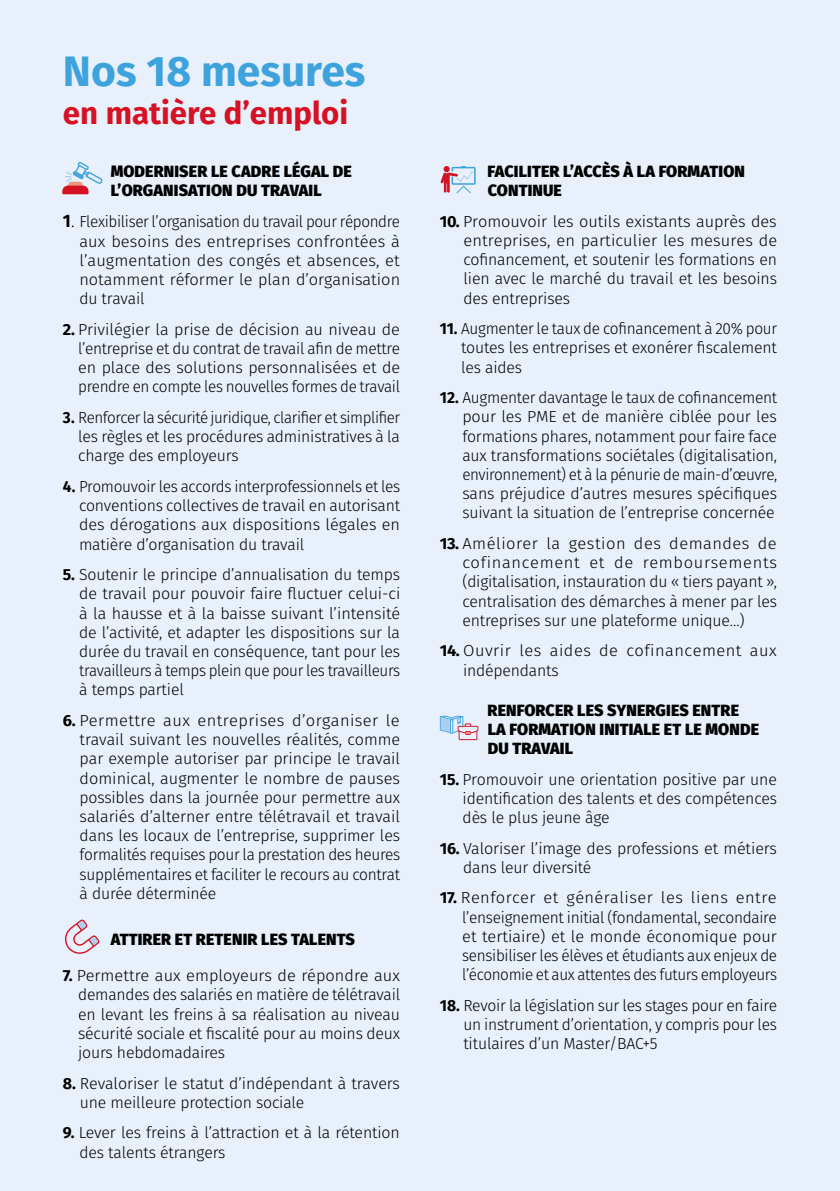
<style>
.page{position:relative;width:840px;height:1191px;background:#fff}
.page>*{position:absolute;margin:0;border:0;box-sizing:border-box;transform-origin:0 0}
.t1{font:700 42.6px "Fira Sans";color:#3ea3dc}
.t2{font:700 31.2px "Fira Sans";color:#d51224}
.t3{font:300 16px/19.2px "Fira Sans";letter-spacing:-.01em;color:#000;text-align:justify}
.t4{font:300 16px/19.2px "Fira Sans";letter-spacing:-.01em;color:#000;text-align:justify;scale:.96 1}
.t5{font:900 16px/19.2px "Fira Sans";letter-spacing:.01em;color:#000}
.t6{font:300 16px/19.2px "Fira Sans";letter-spacing:-.01em;color:#000;text-align:justify;scale:.95 1}
.t7{font:300 16px/19.2px "Fira Sans";letter-spacing:.03em;color:#000}
.s1{font-weight:700;font-size:18px}
.s2{font-size:18px}
.s3{font-weight:700}
</style>
<div class="page">
<div style="left:0;top:0;width:839px;height:1191px;background:#e8f1fb"></div>
<svg style="left:62px;top:162px;width:41px;height:32px"></svg>
<svg style="left:65px;top:919px;width:35px;height:35px"></svg>
<svg style="left:440px;top:166px;width:35px;height:27px"></svg>
<svg style="left:439px;top:715px;width:39px;height:25px"></svg>
<h1 class="t1" style="left:63px;top:36px;width:304px">Nos 18 mesures</h1>
<h2 class="t2" style="left:63px;top:87px;width:287px">en matière d’emploi</h2>
<p class="t5" style="left:111px;top:160px;width:242px">MODERNISER LE CADRE LÉGAL DE<br>L’ORGANISATION DU TRAVAIL</p>
<p class="t4" style="left:79px;top:212px;width:335px;text-indent:-16px"><span class="s1">1</span><span class="s2">.</span> Flexibiliser l’organisation du travail pour répondre aux besoins des entreprises confrontées à l’augmentation des congés et absences, et notamment réformer le plan d’organisation du travail</p>
<p class="t3" style="left:78px;top:319px;width:323px;text-indent:-15px"><span class="s3">2.</span> Privilégier la prise de décision au niveau de l’entreprise et du contrat de travail afin de mettre en place des solutions personnalisées et de prendre en compte les nouvelles formes de travail</p>
<p class="t6" style="left:78px;top:408px;width:340px;text-indent:-15px"><span class="s3">3.</span> Renforcer la sécurité juridique, clarifier et simplifier les règles et les procédures administratives à la charge des employeurs</p>
<p class="t4" style="left:79px;top:476px;width:336px;text-indent:-16px"><span class="s3">4.</span> Promouvoir les accords interprofessionnels et les conventions collectives de travail en autorisant des dérogations aux dispositions légales en matière d’organisation du travail</p>
<p class="t3" style="left:79px;top:565px;width:322px;text-indent:-16px"><span class="s3">5.</span> Soutenir le principe d’annualisation du temps de travail pour pouvoir faire fluctuer celui-ci à la hausse et à la baisse suivant l’intensité de l’activité, et adapter les dispositions sur la durée du travail en conséquence, tant pour les travailleurs à temps plein que pour les travailleurs à temps partiel</p>
<p class="t3" style="left:80px;top:710px;width:322px;text-indent:-17px"><span class="s3">6.</span> Permettre aux entreprises d’organiser le travail suivant les nouvelles réalités, comme par exemple autoriser par principe le travail dominical, augmenter le nombre de pauses possibles dans la journée pour permettre aux salariés d’alterner entre télétravail et travail dans les locaux de l’entreprise, supprimer les formalités requises pour la prestation des heures supplémentaires et faciliter le recours au contrat à durée déterminée</p>
<p class="t5" style="left:111px;top:928px;width:245px">ATTIRER ET RETENIR LES TALENTS</p>
<p class="t3" style="left:78px;top:966px;width:323px;text-indent:-15px"><span class="s3">7.</span> Permettre aux employeurs de répondre aux demandes des salariés en matière de télétravail en levant les freins à sa réalisation au niveau sécurité sociale et fiscalité pour au moins deux jours hebdomadaires</p>
<p class="t3" style="left:80px;top:1073px;width:321px;text-indent:-17px"><span class="s3">8.</span> Revaloriser le statut d’indépendant à travers une meilleure protection sociale</p>
<p class="t3" style="left:80px;top:1123px;width:321px;text-indent:-17px"><span class="s3">9.</span> Lever les freins à l’attraction et à la rétention des talents étrangers</p>
<p class="t5" style="left:487px;top:160px;width:259px">FACILITER L’ACCÈS À LA FORMATION<br>CONTINUE</p>
<p class="t3" style="left:463px;top:211px;width:315px;text-indent:-24px"><span class="s3">10.</span> Promouvoir les outils existants auprès des entreprises, en particulier les mesures de cofinancement, et soutenir les formations en lien avec le marché du travail et les besoins des entreprises</p>
<p class="t4" style="left:461px;top:319px;width:330px;text-indent:-21px"><span class="s3">11.</span> Augmenter le taux de cofinancement à 20% pour toutes les entreprises et exonérer fiscalement les aides</p>
<p class="t3" style="left:462px;top:388px;width:316px;text-indent:-22px"><span class="s3">12.</span> Augmenter davantage le taux de cofinancement pour les PME et de manière ciblée pour les formations phares, notamment pour faire face aux transformations sociétales (digitalisation, environnement) et à la pénurie de main-d’œuvre, sans préjudice d’autres mesures spécifiques suivant la situation de l’entreprise concernée</p>
<p class="t3" style="left:462px;top:533px;width:316px;text-indent:-23px"><span class="s3">13.</span> Améliorer la gestion des demandes de cofinancement et de remboursements (digitalisation, instauration du « tiers payant », centralisation des démarches à mener par les entreprises sur une plateforme unique…)</p>
<p class="t7" style="left:463px;top:641px;width:315px;text-indent:-23px"><span class="s3">14.</span> Ouvrir les aides de cofinancement aux indépendants</p>
<p class="t5" style="left:487px;top:699px;width:273px">RENFORCER LES SYNERGIES ENTRE<br>LA FORMATION INITIALE ET LE MONDE<br>DU TRAVAIL</p>
<p class="t3" style="left:462px;top:769px;width:316px;text-indent:-23px"><span class="s3">15.</span> Promouvoir une orientation positive par une identification des talents et des compétences dès le plus jeune âge</p>
<p class="t3" style="left:463px;top:838px;width:315px;text-indent:-23px"><span class="s3">16.</span> Valoriser l’image des professions et métiers dans leur diversité</p>
<p class="t3" style="left:462px;top:888px;width:316px;text-indent:-22px"><span class="s3">17.</span> Renforcer et généraliser les liens entre l’enseignement initial (fondamental, secondaire et tertiaire) et le monde économique pour sensibiliser les élèves et étudiants aux enjeux de l’économie et aux attentes des futurs employeurs</p>
<p class="t3" style="left:463px;top:995px;width:315px;text-indent:-23px"><span class="s3">18.</span> Revoir la législation sur les stages pour en faire un instrument d’orientation, y compris pour les titulaires d’un Master/BAC+5</p>
</div>
